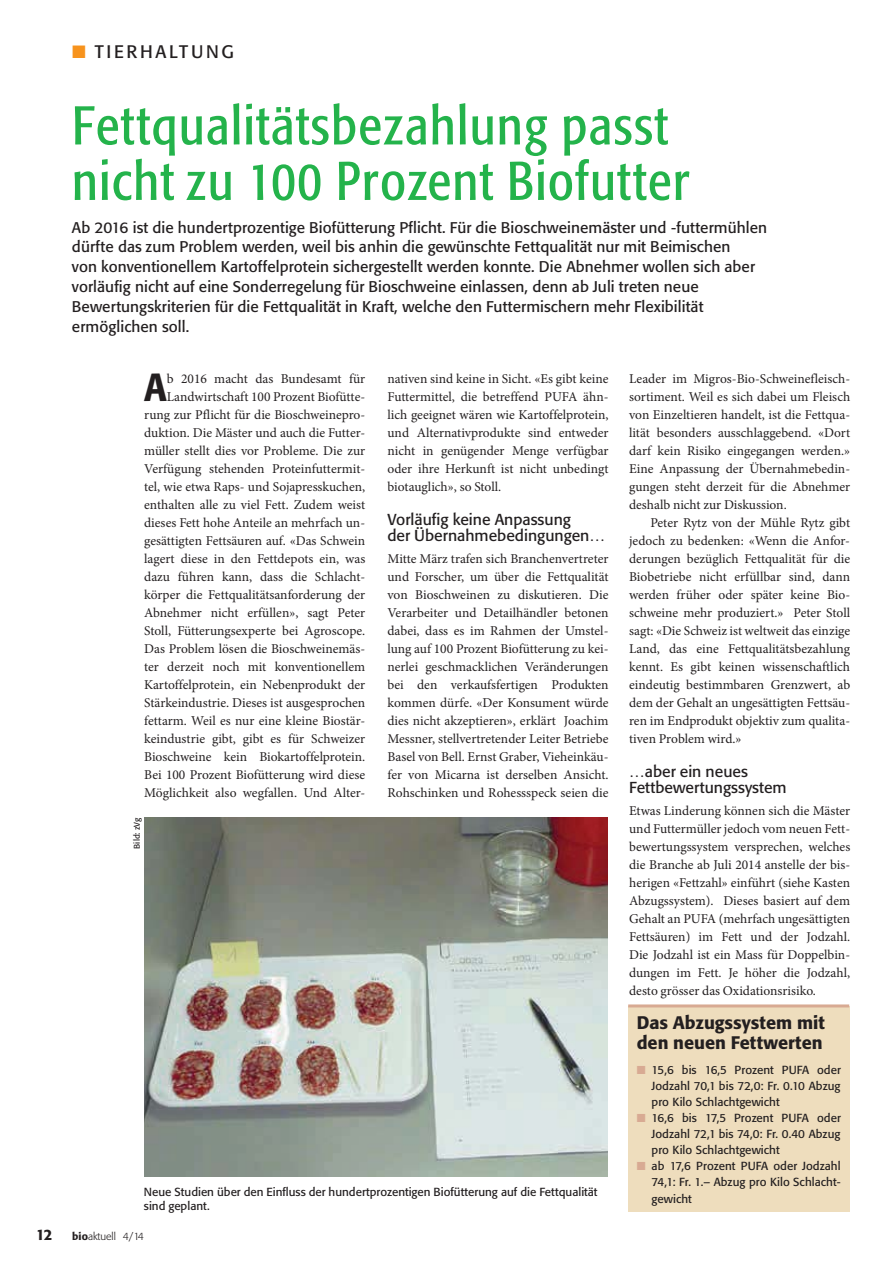
<style>
.page{position:relative;width:893px;height:1263px;background:#fff}
.page>*{position:absolute;margin:0;border:0;box-sizing:border-box;transform-origin:0 0}
.t1{font:condensed 54px/55.5px "Formata BQ";letter-spacing:.025em;color:#24b34b}
.t2{font:500 condensed 38.85px "Formata BQ";color:#231f20}
.t3{font:500 18px/20.2px "Formata BQ";color:#231f20}
.t4{font:18px "Formata BQ";letter-spacing:.15em;color:#231f20}
.t5{font:15.75px/16.5px "Formata BQ";color:#231f20}
.t6{font:15.3px/19.8px "Formata BQ";letter-spacing:.005em;color:#231f20}
.t7{font:500 15px "Formata BQ";color:#231f20}
.t8{font:13.5px/18px "Minion Pro";color:#231f20;text-align:justify}
.t9{font:11.55px/16px "Formata BQ";letter-spacing:.005em;color:#231f20;text-align:justify}
.t10{font:300 10.5px "Formata BQ";color:#231f20}
.t11{font:8.25px "Formata BQ";color:#231f20}
.s1{color:#f7931d}
.s2{color:#d8aa93}
.s3{font-weight:500}
</style>
<div class="page">
<img style="left:145px;top:818px;width:462px;height:358px">
<div style="left:628px;top:1006px;width:221px;height:206px;background:#eeddbd"></div>
<hr style="left:628px;top:1004px;width:221px;height:3px;background:#d8aa93">
<h3 class="t4" style="left:72px;top:42px;width:163px"><span class="s1">■</span> TIERHALTUNG</h3>
<h1 class="t1" style="left:72px;top:100px;width:619px">Fettqualitätsbezahlung passt nicht zu 100 Prozent Biofutter</h1>
<p class="t6" style="left:72px;top:218px;width:696px">Ab 2016 ist die hundertprozentige Biofütterung Pflicht. Für die Bioschweinemäster und -futtermühlen dürfte das zum Problem werden, weil bis anhin die gewünschte Fettqualität nur mit Beimischen<br>von konventionellem Kartoffelprotein sichergestellt werden konnte. Die Abnehmer wollen sich aber vorläufig nicht auf eine Sonderregelung für Bioschweine einlassen, denn ab Juli treten neue Bewertungskriterien für die Fettqualität in Kraft, welche den Futtermischern mehr Flexibilität ermöglichen soll.</p>
<p class="t8" style="left:387px;top:371px;width:223px">nativen sind keine in Sicht. «Es gibt keine Futtermittel, die betreffend PUFA ähn&shy;lich geeignet wären wie Kartoffelprotein, und Alternativprodukte sind entweder nicht in genügender Menge verfügbar oder ihre Herkunft ist nicht unbedingt biotauglich», so Stoll.</p>
<p class="t5" style="left:387px;top:512px;width:219px">Vorläufig keine Anpassung<br>der Übernahmebedingungen…</p>
<p class="t8" style="left:387px;top:551px;width:223px">Mitte März trafen sich Branchenvertreter und Forscher, um über die Fettqualität von Bioschweinen zu diskutieren. Die Verarbeiter und Detailhändler betonen dabei, dass es im Rahmen der Umstel&shy;lung auf 100 Prozent Biofütterung zu kei&shy;nerlei geschmacklichen Veränderungen bei den verkaufsfertigen Produkten kommen dürfe. «Der Konsument würde dies nicht akzeptieren», erklärt Joachim Messner, stellvertretender Leiter Betriebe Basel von Bell. Ernst Graber, Vieheinkäu&shy;fer von Micarna ist derselben Ansicht.<br>Rohschinken und Rohessspeck seien die</p>
<p class="t8" style="left:629px;top:371px;width:223px">Leader im Migros-Bio-Schweinefleisch&shy;sortiment. Weil es sich dabei um Fleisch von Einzeltieren handelt, ist die Fettqua&shy;lität besonders ausschlaggebend. «Dort darf kein Risiko eingegangen werden.» Eine Anpassung der Übernahmebedin&shy;gungen steht derzeit für die Abnehmer deshalb nicht zur Diskussion.</p>
<p class="t8" style="left:629px;top:515px;width:223px;text-indent:21px">Peter Rytz von der Mühle Rytz gibt jedoch zu bedenken: «Wenn die Anfor&shy;derungen bezüglich Fettqualität für die Biobetriebe nicht erfüllbar sind, dann werden früher oder später keine Bio&shy;schweine mehr produziert.» Peter Stoll sagt: «Die Schweiz ist weltweit das einzige Land, das eine Fettqualitätsbezahlung kennt. Es gibt keinen wissenschaftlich eindeutig bestimmbaren Grenzwert, ab dem der Gehalt an ungesättigten Fettsäu&shy;ren im Endprodukt objektiv zum qualita&shy;tiven Problem wird.»</p>
<p class="t5" style="left:629px;top:763px;width:159px">…aber ein neues<br>Fettbewertungssystem</p>
<p class="t8" style="left:629px;top:803px;width:223px">Etwas Linderung können sich die Mäster und Futtermüller jedoch vom neuen Fett&shy;bewertungssystem versprechen, welches die Branche ab Juli 2014 anstelle der bis&shy;herigen «Fettzahl» einführt (siehe Kasten Abzugssystem). Dieses basiert auf dem Gehalt an PUFA (mehrfach ungesättigten Fettsäuren) im Fett und der Jodzahl.<br>Die Jodzahl ist ein Mass für Doppelbin&shy;dungen im Fett. Je höher die Jodzahl, desto grösser das Oxidationsrisiko.</p>
<h3 class="t3" style="left:637px;top:1013px;width:190px">Das Abzugssystem mit den neuen Fettwerten</h3>
<p class="t9" style="left:651px;top:1062px;width:191px;text-indent:-15px"><span class="s2">■</span> 15,6 bis 16,5 Prozent PUFA oder Jodzahl 70,1 bis 72,0: Fr. 0.10 Abzug pro Kilo Schlachtgewicht</p>
<p class="t9" style="left:651px;top:1110px;width:191px;text-indent:-15px"><span class="s2">■</span> 16,6 bis 17,5 Prozent PUFA oder Jodzahl 72,1 bis 74,0: Fr. 0.40 Abzug pro Kilo Schlachtgewicht</p>
<p class="t9" style="left:651px;top:1159px;width:191px;text-indent:-15px"><span class="s2">■</span> ab 17,6 Prozent PUFA oder Jodzahl 74,1: Fr. 1.– Abzug pro Kilo Schlacht&shy;gewicht</p>
<p class="t8" style="left:144px;top:371px;width:223px;text-align:right">b 2016 macht das Bundesamt für Landwirtschaft 100 Prozent Biofütte&shy;rung zur Pflicht für die Bioschweinepro&shy;duktion. Die Mäster und auch die Futter&shy;müller stellt dies vor Probleme. Die zur Verfügung stehenden Proteinfuttermit&shy;tel, wie etwa Raps- und Sojapresskuchen, enthalten alle zu viel Fett. Zudem weist dieses Fett hohe Anteile an mehrfach un&shy;gesättigten Fettsäuren auf. «Das Schwein lagert diese in den Fettdepots ein, was dazu führen kann, dass die Schlacht&shy;körper die Fettqualitätsanforderung der Abnehmer nicht erfüllen», sagt Peter Stoll, Fütterungsexperte bei Agroscope.<br>Das Problem lösen die Bioschweinemäs&shy;ter derzeit noch mit konventionellem Kartoffelprotein, ein Nebenprodukt der Stärkeindustrie. Dieses ist ausgesprochen fettarm. Weil es nur eine kleine Biostär&shy;keindustrie gibt, gibt es für Schweizer Bioschweine kein Biokartoffelprotein.<br>Bei 100 Prozent Biofütterung wird diese Möglichkeit also wegfallen. Und Alter-</p>
<h2 class="t2" style="left:144px;top:374px;width:24px">A</h2>
<p class="t11" style="left:133px;top:849px;width:32px;rotate:-90deg">Bild: zVg</p>
<p class="t9" style="left:144px;top:1185px;width:455px;line-height:14.5px">Neue Studien über den Einfluss der hundertprozentigen Biofütterung auf die Fettqualität sind geplant.</p>
<p class="t7" style="left:36px;top:1228px;width:18px">12</p>
<p class="t10" style="left:72px;top:1233px;width:73px"><span class="s3">bio</span>aktuell 4/14</p>
</div>
